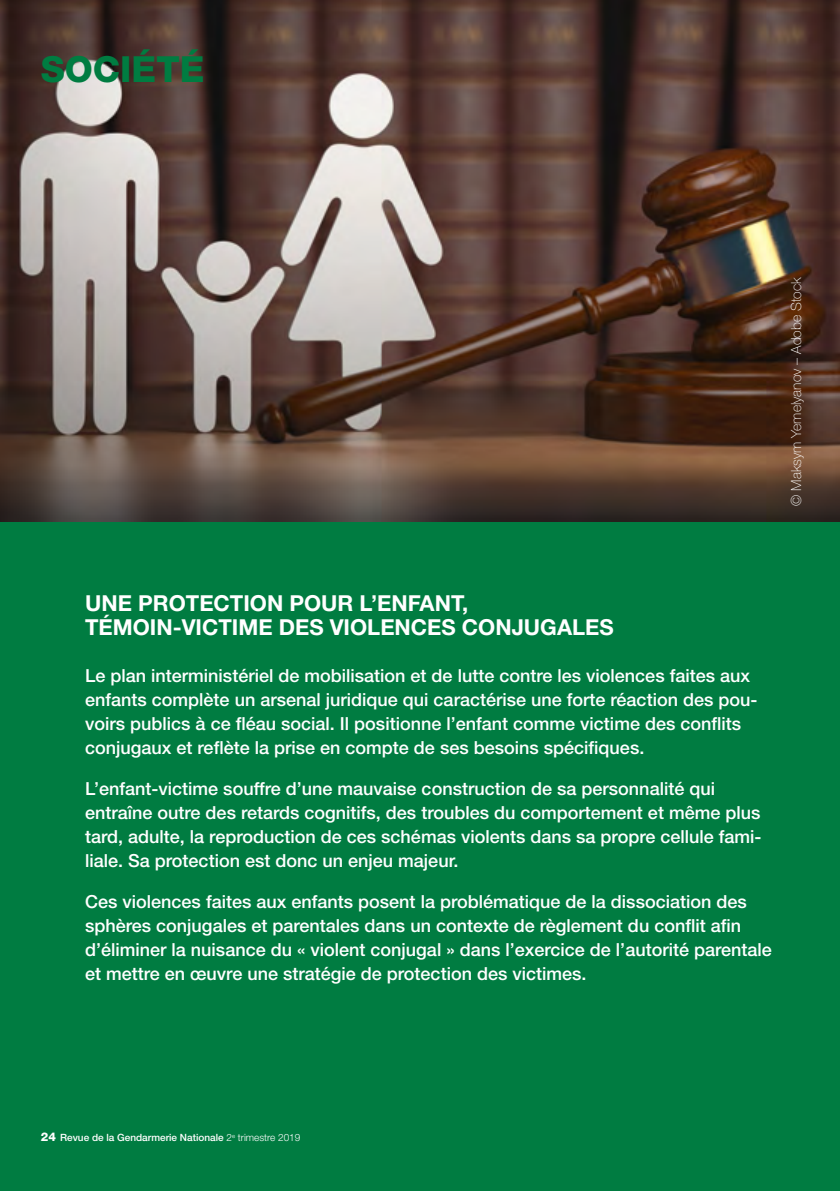
<style>
.page{position:relative;width:840px;height:1191px;background:#fff}
.page>*{position:absolute;margin:0;border:0;box-sizing:border-box;transform-origin:0 0}
.t1{font:800 36px "Helvetica Neue LT Std";color:#007c41}
.t2{font:700 22px/24px "Helvetica Neue LT Std";color:#fff}
.t3{font:500 18px/24px "Helvetica Neue LT Std";color:#fff}
.t4{font:100 14px "Helvetica Neue LT Std";color:#fff}
.t5{font:500 10px "Helvetica Neue LT Std";color:#fff}
.s1{font-weight:800;font-size:12px}
.s2{font-weight:300}
</style>
<div class="page">
<div style="left:0;top:0;width:839px;height:1191px;background:#007c41"></div>
<img style="left:0;top:0;width:839px;height:522px">
<h1 class="t1" style="left:41px;top:48px;width:165px">SOCIÉTÉ</h1>
<p class="t4" style="left:787px;top:506px;width:230px;rotate:-90deg">© Maksym Yemelyanov – Adobe Stock</p>
<p class="t2" style="left:85px;top:590px;width:530px">UNE PROTECTION POUR L’ENFANT,<br>TÉMOIN-VICTIME DES VIOLENCES CONJUGALES</p>
<p class="t3" style="left:85px;top:663px;width:673px">Le plan interministériel de mobilisation et de lutte contre les violences faites aux enfants complète un arsenal juridique qui caractérise une forte réaction des pou&shy;voirs publics à ce fléau social. Il positionne l’enfant comme victime des conflits conjugaux et reflète la prise en compte de ses besoins spécifiques.</p>
<p class="t3" style="left:85px;top:776px;width:677px">L’enfant-victime souffre d’une mauvaise construction de sa personnalité qui entraîne outre des retards cognitifs, des troubles du comportement et même plus tard, adulte, la reproduction de ces schémas violents dans sa propre cellule fami&shy;liale. Sa protection est donc un enjeu majeur.</p>
<p class="t3" style="left:85px;top:889px;width:687px">Ces violences faites aux enfants posent la problématique de la dissociation des sphères conjugales et parentales dans un contexte de règlement du conflit afin d’éliminer la nuisance du « violent conjugal » dans l’exercice de l’autorité parentale et mettre en œuvre une stratégie de protection des victimes.</p>
<p class="t5" style="left:41px;top:1131px;width:261px"><span class="s1">24</span> Revue de la Gendarmerie Nationale <span class="s2">2</span><sup>e</sup> <span class="s2">trimestre 2019</span></p>
</div>
